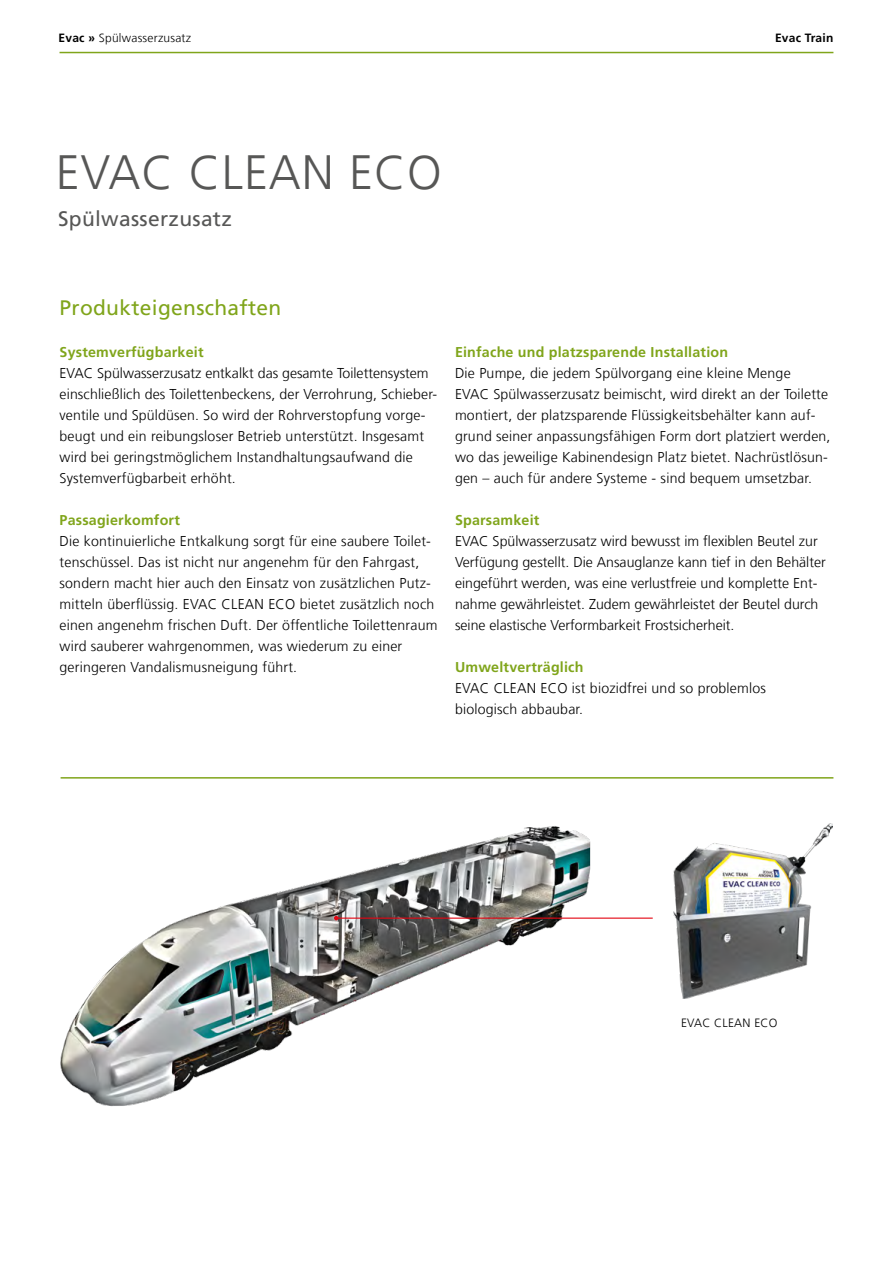
<style>
.page{position:relative;width:893px;height:1263px;background:#fff}
.page>*{position:absolute;margin:0;border:0;box-sizing:border-box;transform-origin:0 0}
.t1{font:300 48px "Frutiger LT Com";letter-spacing:.02em;color:#575756}
.t2{font:21px "Frutiger LT Com";letter-spacing:.015em;color:#80a51b}
.t3{font:21px "Frutiger LT Com";letter-spacing:.015em;color:#575756}
.t4{font:300 14.25px/21px "Frutiger LT Com";letter-spacing:.015em;color:#000}
.t5{font:700 14.25px "Frutiger LT Com";letter-spacing:.015em;color:#80a51b}
.t6{font:300 12px "Frutiger LT Com";letter-spacing:.02em;color:#000}
.t7{font:700 12px "Frutiger LT Com";letter-spacing:.02em;color:#000}
.s1{font-weight:700}
</style>
<div class="page">
<hr style="left:60px;top:52px;width:773px;height:1px;background:#80a51b">
<hr style="left:61px;top:777px;width:772px;height:2px;background:#80a51b">
<img style="left:60px;top:826px;width:531px;height:281px">
<hr style="left:336px;top:917px;width:317px;height:2px;background:#e30613">
<svg style="left:334px;top:916px;width:4px;height:4px"></svg>
<img style="left:674px;top:824px;width:158px;height:174px">
<p class="t6" style="left:59px;top:31px;width:134px"><span class="s1">Evac »</span> Spülwasserzusatz</p>
<p class="t7" style="left:775px;top:31px;width:60px">Evac Train</p>
<h1 class="t1" style="left:56px;top:145px;width:387px">EVAC CLEAN ECO</h1>
<h2 class="t3" style="left:58px;top:206px;width:175px">Spülwasserzusatz</h2>
<h2 class="t2" style="left:60px;top:295px;width:223px">Produkteigenschaften</h2>
<p class="t5" style="left:60px;top:344px;width:146px">Systemverfügbarkeit</p>
<p class="t4" style="left:60px;top:363px;width:379px">EVAC Spülwasserzusatz entkalkt das gesamte Toilettensystem einschließlich des Toilettenbeckens, der Verrohrung, Schieber&shy;ventile und Spüldüsen. So wird der Rohrverstopfung vorge&shy;beugt und ein reibungsloser Betrieb unterstützt. Insgesamt wird bei geringstmöglichem Instandhaltungsaufwand die Systemverfügbarbeit erhöht.</p>
<p class="t5" style="left:60px;top:512px;width:122px">Passagierkomfort</p>
<p class="t4" style="left:60px;top:531px;width:380px">Die kontinuierliche Entkalkung sorgt für eine saubere Toilet&shy;tenschüssel. Das ist nicht nur angenehm für den Fahrgast, sondern macht hier auch den Einsatz von zusätzlichen Putz&shy;mitteln überflüssig. EVAC CLEAN ECO bietet zusätzlich noch einen angenehm frischen Duft. Der öffentliche Toilettenraum wird sauberer wahrgenommen, was wiederum zu einer geringeren Vandalismusneigung führt.</p>
<p class="t5" style="left:455px;top:344px;width:275px">Einfache und platzsparende Installation</p>
<p class="t4" style="left:455px;top:363px;width:377px">Die Pumpe, die jedem Spülvorgang eine kleine Menge<br>EVAC Spülwasserzusatz beimischt, wird direkt an der Toilette montiert, der platzsparende Flüssigkeitsbehälter kann auf&shy;grund seiner anpassungsfähigen Form dort platziert werden, wo das jeweilige Kabinendesign Platz bietet. Nachrüstlösun&shy;gen – auch für andere Systeme - sind bequem umsetzbar.</p>
<p class="t5" style="left:455px;top:512px;width:86px">Sparsamkeit</p>
<p class="t4" style="left:455px;top:531px;width:372px">EVAC Spülwasserzusatz wird bewusst im flexiblen Beutel zur Verfügung gestellt. Die Ansauglanze kann tief in den Behälter eingeführt werden, was eine verlustfreie und komplette Ent&shy;nahme gewährleistet. Zudem gewährleistet der Beutel durch seine elastische Verformbarkeit Frostsicherheit.</p>
<p class="t5" style="left:455px;top:659px;width:130px">Umweltverträglich</p>
<p class="t4" style="left:455px;top:678px;width:313px">EVAC CLEAN ECO ist biozidfrei und so problemlos biologisch abbaubar.</p>
<p class="t6" style="left:681px;top:1016px;width:98px">EVAC CLEAN ECO</p>
</div>
